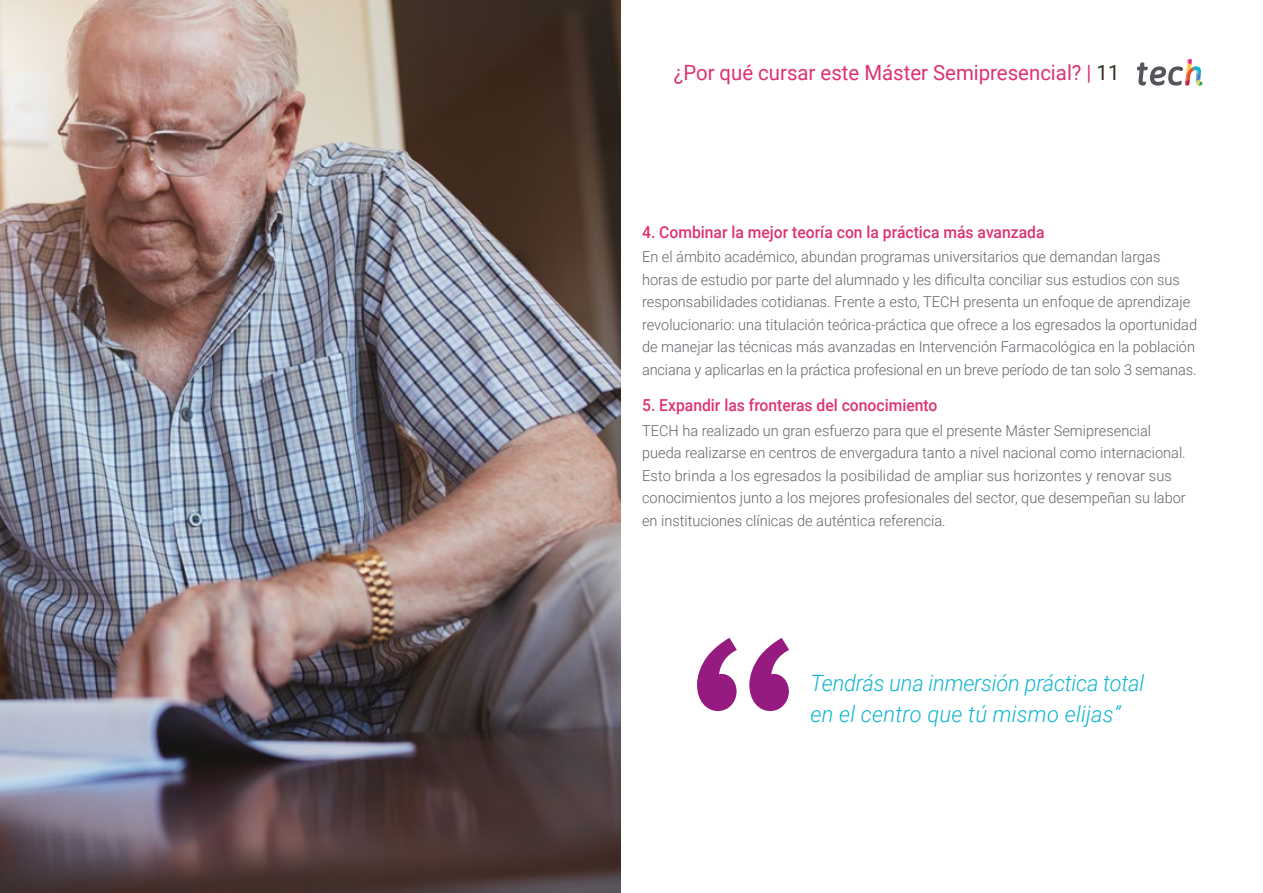
<style>
.page{position:relative;width:1263px;height:893px;background:#fff}
.page>*{position:absolute;margin:0;border:0;box-sizing:border-box;transform-origin:0 0}
.t1{font:italic 300 22.5px/31.5px "Roboto";letter-spacing:-.01em;color:#0fb6cf}
.t2{font:21px "Roboto";color:#df3174}
.t3{font:500 16.5px "Roboto";color:#df3174;scale:.95 1}
.t4{font:300 15px/22.5px "Roboto";color:#61646a}
.s1{color:#312e20}
</style>
<div class="page">
<svg style="left:697px;top:638px;width:92px;height:73px"></svg>
<img style="left:0;top:0;width:621px;height:893px">
<svg style="left:1137px;top:59px;width:65px;height:27px"></svg>
<h2 class="t2" style="left:674px;top:57px;width:447px">¿Por qué cursar este Máster Semipresencial? | <span class="s1">11</span></h2>
<p class="t3" style="left:642px;top:220px;width:425px">4. Combinar la mejor teoría con la práctica más avanzada</p>
<p class="t4" style="left:642px;top:245px;width:556px">En el ámbito académico, abundan programas universitarios que demandan largas horas de estudio por parte del alumnado y les dificulta conciliar sus estudios con sus responsabilidades cotidianas. Frente a esto, TECH presenta un enfoque de aprendizaje revolucionario: una titulación teórica-práctica que ofrece a los egresados la oportunidad de manejar las técnicas más avanzadas en Intervención Farmacológica en la población anciana y aplicarlas en la práctica profesional en un breve período de tan solo 3 semanas.</p>
<p class="t3" style="left:642px;top:394px;width:312px">5. Expandir las fronteras del conocimiento</p>
<p class="t4" style="left:642px;top:419px;width:545px">TECH ha realizado un gran esfuerzo para que el presente Máster Semipresencial pueda realizarse en centros de envergadura tanto a nivel nacional como internacional.<br>Esto brinda a los egresados la posibilidad de ampliar sus horizontes y renovar sus conocimientos junto a los mejores profesionales del sector, que desempeñan su labor en instituciones clínicas de auténtica referencia.</p>
<h1 class="t1" style="left:810px;top:666px;width:335px">Tendrás una inmersión práctica total en el centro que tú mismo elijas”</h1>
</div>
